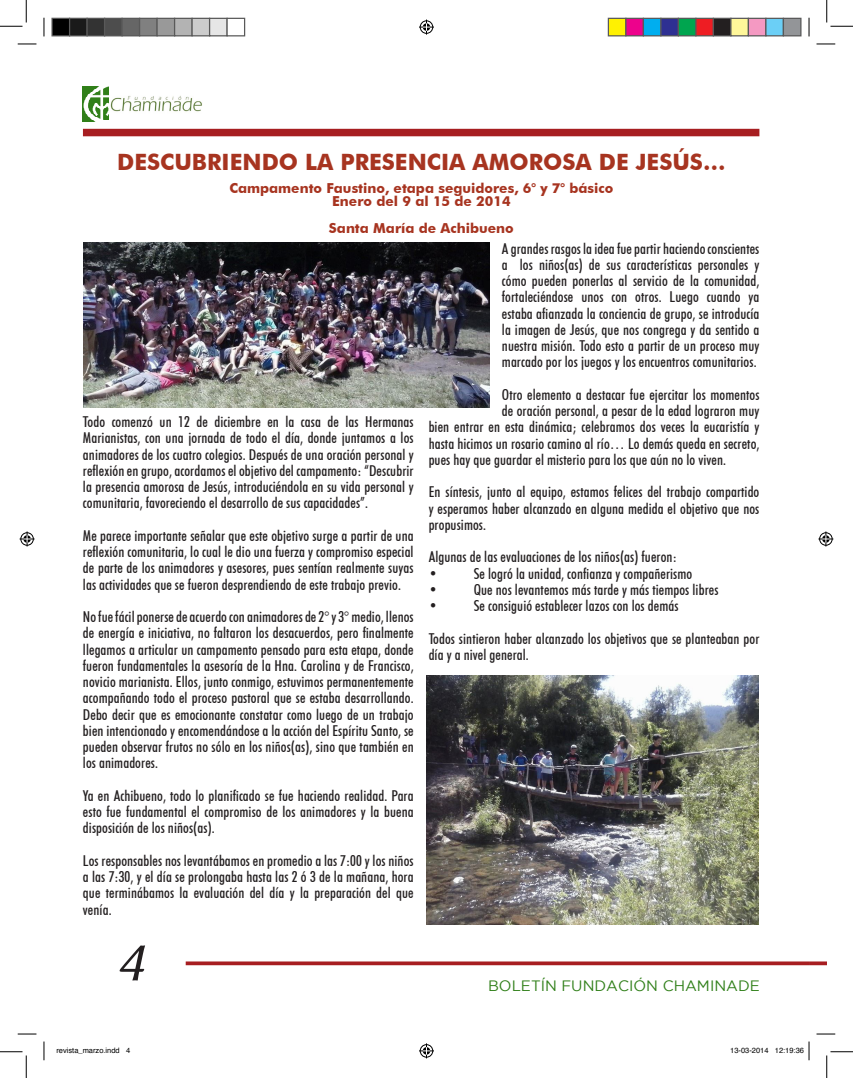
<style>
.page{position:relative;width:853px;height:1078px;background:#fff}
.page>*{position:absolute;margin:0;border:0;box-sizing:border-box;transform-origin:0 0}
.t1{font:57.75px "Lin Biolinum Slanted";color:#231f20}
.t2{font:700 22.5px "Futura BT";color:#a73420}
.t3{font:500 condensed 15px/16.2px "Futura BT";letter-spacing:.005em;color:#231f20;text-align:justify}
.t4{font:15px "Gotham";color:#307f19}
.t5{font:700 13.75px/13.8px "Futura BT";color:#a73420;text-align:center}
.t6{font:7.5px "Helvetica";color:#000}
</style>
<div class="page">
<div style="left:83px;top:129px;width:676px;height:7px;background:#a71e21"></div>
<svg style="left:186px;top:961px;width:623px;height:4px;background:#b1393b"></svg>
<svg style="left:809px;top:961px;width:18px;height:4px"></svg>
<img style="left:83px;top:86px;width:119px;height:34px">
<img style="left:84px;top:242px;width:406px;height:165px">
<img style="left:426px;top:675px;width:333px;height:250px">
<svg style="left:18px;top:43px;width:18px;height:2px"></svg>
<svg style="left:816px;top:43px;width:19px;height:2px"></svg>
<svg style="left:18px;top:1033px;width:18px;height:2px"></svg>
<svg style="left:816px;top:1033px;width:19px;height:2px"></svg>
<svg style="left:43px;top:18px;width:2px;height:18px"></svg>
<svg style="left:43px;top:1041px;width:2px;height:19px"></svg>
<svg style="left:808px;top:18px;width:2px;height:18px"></svg>
<svg style="left:0;top:0;width:27px;height:27px"></svg>
<svg style="left:0;top:1051px;width:27px;height:27px"></svg>
<svg style="left:826px;top:0;width:27px;height:27px"></svg>
<svg style="left:826px;top:1051px;width:27px;height:27px"></svg>
<svg style="left:419px;top:20px;width:15px;height:15px"></svg>
<svg style="left:419px;top:1043px;width:15px;height:15px"></svg>
<svg style="left:20px;top:531px;width:15px;height:15px"></svg>
<svg style="left:818px;top:531px;width:15px;height:15px"></svg>
<div style="left:52px;top:18px;width:18px;height:18px;background:#000"></div>
<div style="left:51px;top:18px;width:19px;height:18px;border:1px solid #595959"></div>
<div style="left:70px;top:18px;width:17px;height:18px;background:#1a1a1a"></div>
<div style="left:69px;top:18px;width:19px;height:18px;border:1px solid #595959"></div>
<div style="left:87px;top:18px;width:18px;height:18px;background:#333"></div>
<div style="left:86px;top:18px;width:19px;height:18px;border:1px solid #595959"></div>
<div style="left:105px;top:18px;width:17px;height:18px;background:#4d4d4d"></div>
<div style="left:104px;top:18px;width:19px;height:18px;border:1px solid #595959"></div>
<div style="left:122px;top:18px;width:18px;height:18px;background:#666"></div>
<div style="left:121px;top:18px;width:19px;height:18px;border:1px solid #595959"></div>
<div style="left:140px;top:18px;width:17px;height:18px;background:#808080"></div>
<div style="left:139px;top:18px;width:19px;height:18px;border:1px solid #595959"></div>
<div style="left:157px;top:18px;width:18px;height:18px;background:#999"></div>
<div style="left:156px;top:18px;width:19px;height:18px;border:1px solid #595959"></div>
<div style="left:175px;top:18px;width:17px;height:18px;background:#b3b3b3"></div>
<div style="left:174px;top:18px;width:19px;height:18px;border:1px solid #595959"></div>
<div style="left:192px;top:18px;width:18px;height:18px;background:#ccc"></div>
<div style="left:191px;top:18px;width:19px;height:18px;border:1px solid #595959"></div>
<div style="left:210px;top:18px;width:17px;height:18px;background:#e6e6e6"></div>
<div style="left:209px;top:18px;width:19px;height:18px;border:1px solid #595959"></div>
<div style="left:226px;top:18px;width:19px;height:18px;border:1px solid #595959"></div>
<div style="left:608px;top:18px;width:18px;height:18px;background:#fff101"></div>
<div style="left:608px;top:18px;width:18px;height:18px;border:1px solid #595959"></div>
<div style="left:626px;top:18px;width:17px;height:18px;background:#ed028c"></div>
<div style="left:625px;top:18px;width:19px;height:18px;border:1px solid #595959"></div>
<div style="left:643px;top:18px;width:18px;height:18px;background:#00aeef"></div>
<div style="left:643px;top:18px;width:18px;height:18px;border:1px solid #595959"></div>
<div style="left:661px;top:18px;width:17px;height:18px;background:#2e3092"></div>
<div style="left:660px;top:18px;width:19px;height:18px;border:1px solid #595959"></div>
<div style="left:678px;top:18px;width:18px;height:18px;background:#00a54f"></div>
<div style="left:678px;top:18px;width:18px;height:18px;border:1px solid #595959"></div>
<div style="left:696px;top:18px;width:17px;height:18px;background:#ee1d23"></div>
<div style="left:695px;top:18px;width:19px;height:18px;border:1px solid #595959"></div>
<div style="left:713px;top:18px;width:18px;height:18px;background:#231f20"></div>
<div style="left:713px;top:18px;width:18px;height:18px;border:1px solid #595959"></div>
<div style="left:731px;top:18px;width:17px;height:18px;background:#fff79a"></div>
<div style="left:730px;top:18px;width:19px;height:18px;border:1px solid #595959"></div>
<div style="left:748px;top:18px;width:18px;height:18px;background:#f499c2"></div>
<div style="left:748px;top:18px;width:18px;height:18px;border:1px solid #595959"></div>
<div style="left:766px;top:18px;width:17px;height:18px;background:#6bcff6"></div>
<div style="left:765px;top:18px;width:19px;height:18px;border:1px solid #595959"></div>
<div style="left:783px;top:18px;width:18px;height:18px;background:#939598"></div>
<div style="left:783px;top:18px;width:18px;height:18px;border:1px solid #595959"></div>
<svg style="left:808px;top:1041px;width:2px;height:19px"></svg>
<h2 class="t2" style="left:117px;top:148px;width:610px">DESCUBRIENDO LA PRESENCIA AMOROSA DE JESÚS…</h2>
<p class="t5" style="left:229px;top:181px;width:385px">Campamento Faustino, etapa seguidores, 6° y 7° básico<br>Enero del 9 al 15 de 2014</p>
<p class="t5" style="left:329px;top:222px;width:186px">Santa María de Achibueno</p>
<p class="t3" style="left:83px;top:413px;width:332px">Todo comenzó un 12 de diciembre en la casa de las Hermanas Marianistas, con una jornada de todo el día, donde juntamos a los animadores de los cuatro colegios. Después de una oración personal y reflexión en grupo, acordamos el objetivo del campamento: “Descubrir la presencia amorosa de Jesús, introduciéndola en su vida personal y comunitaria, favoreciendo el desarrollo de sus capacidades”.</p>
<p class="t3" style="left:83px;top:527px;width:332px">Me parece importante señalar que este objetivo surge a partir de una reflexión comunitaria, lo cual le dio una fuerza y compromiso especial de parte de los animadores y asesores, pues sentían realmente suyas las actividades que se fueron desprendiendo de este trabajo previo.</p>
<p class="t3" style="left:83px;top:608px;width:332px">No fue fácil ponerse de acuerdo con animadores de 2° y 3° medio, llenos de energía e iniciativa, no faltaron los desacuerdos, pero finalmente llegamos a articular un campamento pensado para esta etapa, donde fueron fundamentales la asesoría de la Hna. Carolina y de Francisco, novicio marianista. Ellos, junto conmigo, estuvimos permanentemente acompañando todo el proceso pastoral que se estaba desarrollando.<br>Debo decir que es emocionante constatar como luego de un trabajo bien intencionado y encomendándose a la acción del Espíritu Santo, se pueden observar frutos no sólo en los niños(as), sino que también en los animadores.</p>
<p class="t3" style="left:83px;top:787px;width:332px">Ya en Achibueno, todo lo planificado se fue haciendo realidad. Para esto fue fundamental el compromiso de los animadores y la buena disposición de los niños(as).</p>
<p class="t3" style="left:83px;top:852px;width:332px">Los responsables nos levantábamos en promedio a las 7:00 y los niños a las 7:30, y el día se prolongaba hasta las 2 ó 3 de la mañana, hora que terminábamos la evaluación del día y la preparación del que venía.</p>
<h1 class="t1" style="left:116px;top:929px;width:28px">4</h1>
<p class="t3" style="left:502px;top:240px;width:259px">A grandes rasgos la idea fue partir haciendo conscientes a los niños(as) de sus características personales y cómo pueden ponerlas al servicio de la comunidad, fortaleciéndose unos con otros. Luego cuando ya estaba afianzada la conciencia de grupo, se introducía la imagen de Jesús, que nos congrega y da sentido a nuestra misión. Todo esto a partir de un proceso muy marcado por los juegos y los encuentros comunitarios.</p>
<p class="t3" style="left:502px;top:386px;width:259px">Otro elemento a destacar fue ejercitar los momentos</p>
<p class="t3" style="left:502px;top:403px;width:259px">de oración personal, a pesar de la edad lograron muy</p>
<p class="t3" style="left:429px;top:419px;width:332px">bien entrar en esta dinámica; celebramos dos veces la eucaristía y</p>
<p class="t3" style="left:429px;top:435px;width:332px">hasta hicimos un rosario camino al río… Lo demás queda en secreto,</p>
<p class="t3" style="left:429px;top:451px;width:299px">pues hay que guardar el misterio para los que aún no lo viven.</p>
<p class="t3" style="left:429px;top:484px;width:332px">En síntesis, junto al equipo, estamos felices del trabajo compartido y esperamos haber alcanzado en alguna medida el objetivo que nos propusimos.</p>
<p class="t3" style="left:429px;top:549px;width:250px">Algunas de las evaluaciones de los niños(as) fueron: •</p>
<p class="t3" style="left:474px;top:565px;width:220px">Se logró la unidad, confianza y compañerismo</p>
<p class="t3" style="left:429px;top:581px;width:10px">•</p>
<p class="t3" style="left:474px;top:581px;width:246px">Que nos levantemos más tarde y más tiempos libres</p>
<p class="t3" style="left:429px;top:598px;width:10px">•</p>
<p class="t3" style="left:429px;top:589px;width:332px;line-height:32.5px;text-indent:45px">Se consiguió establecer lazos con los demás<br>Todos sintieron haber alcanzado los objetivos que se planteaban por</p>
<p class="t3" style="left:429px;top:646px;width:102px">día y a nivel general.</p>
<p class="t4" style="left:488px;top:977px;width:273px">BOLETÍN FUNDACIÓN CHAMINADE</p>
<p class="t6" style="left:56px;top:1045px;width:75px">revista_marzo.indd 4</p>
<p class="t6" style="left:730px;top:1045px;width:75px">13-03-2014 12:19:36</p>
</div>
